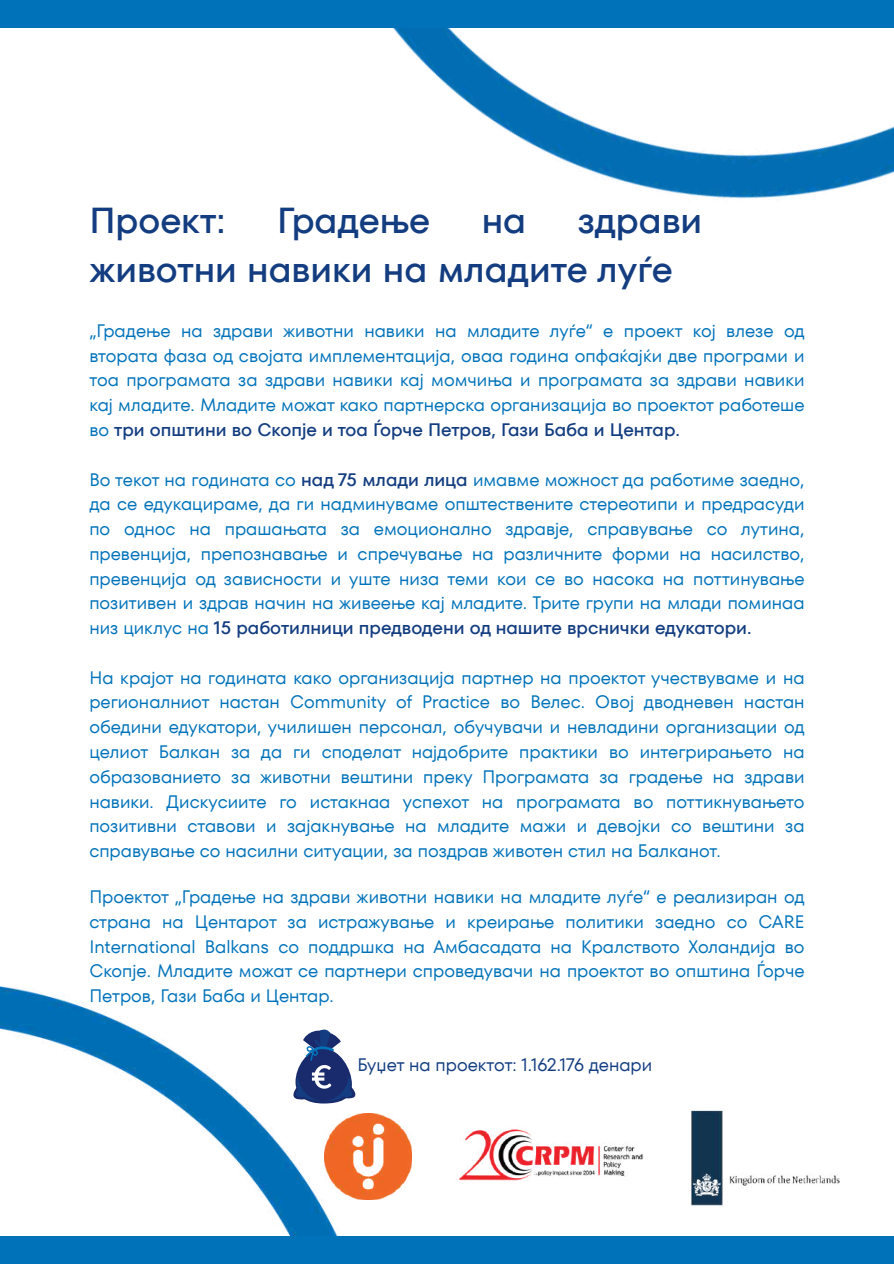
<style>
.page{position:relative;width:894px;height:1264px;background:#fff}
.page>*{position:absolute;margin:0;border:0;box-sizing:border-box;transform-origin:0 0}
.t1{font:500 36px/49.5px "TT Fors";color:#133d80}
.t2{font:18px/24.8px "TT Fors";color:#0072ba;text-align:justify}
.t3{font:18px "TT Fors";color:#133d80}
.s1{font-weight:500;color:#133d80}
</style>
<div class="page">
<img style="left:291px;top:27px;width:602px;height:172px">
<div style="left:0;top:0;width:893px;height:27px;background:#0072ba"></div>
<img style="left:0;top:986px;width:412px;height:250px">
<div style="left:0;top:1236px;width:893px;height:27px;background:#0072ba"></div>
<svg style="left:286px;top:1027px;width:77px;height:76px"></svg>
<img style="left:691px;top:1110px;width:149px;height:95px">
<img style="left:325px;top:1113px;width:86px;height:86px">
<img style="left:459px;top:1129px;width:184px;height:53px">
<h1 class="t1" style="left:89px;top:195px;width:137px">Проект:</h1>
<h1 class="t1" style="left:277px;top:195px;width:155px">Градење</h1>
<h1 class="t1" style="left:481px;top:195px;width:46px">на</h1>
<h1 class="t1" style="left:89px;top:195px;width:614px;text-indent:488px">здрави животни навики на младите луѓе</h1>
<p class="t2" style="left:89px;top:318px;width:716px">„Градење на здрави животни навики на младите луѓе“ е проект кој влезе од втората фаза од својата имплементација, оваа година опфаќајќи две програми и тоа програмата за здрави навики кај момчиња и програмата за здрави навики кај младите. Младите можат како партнерска организација во проектот работеше во <span class="s1">три општини во Скопје и тоа Ѓорче Петров, Гази Баба и Центар.</span></p>
<p class="t2" style="left:89px;top:467px;width:716px">Во текот на годината со <span class="s1">над 75 млади лица</span> имавме можност да работиме заедно, да се едукацираме, да ги надминуваме општествените стереотипи и предрасуди по однос на прашањата за емоционално здравје, справување со лутина, превенција, препознавање и спречување на различните форми на насилство, превенција од зависности и уште низа теми кои се во насока на поттинување позитивен и здрав начин на живеење кај младите. Трите групи на млади поминаа низ циклус на <span class="s1">15 работилници предводени од нашите врснички едукатори.</span></p>
<p class="t2" style="left:89px;top:665px;width:716px">На крајот на годината како организација партнер на проектот учествуваме и на регионалниот настан Community of Practice во Велес. Овој дводневен настан обедини едукатори, училишен персонал, обучувачи и невладини организации од целиот Балкан за да ги споделат најдобрите практики во интегрирањето на образованието за животни вештини преку Програмата за градење на здрави навики. Дискусиите го истакнаа успехот на програмата во поттикнувањето позитивни ставови и зајакнување на младите мажи и девојки со вештини за справување со насилни ситуации, за поздрав животен стил на Балканот.</p>
<p class="t2" style="left:89px;top:884px;width:716px">Проектот „Градење на здрави животни навики на младите луѓе“ е реализиран од страна на Центарот за истражување и креирање политики заедно со CARE International Balkans со поддршка на Амбасадата на Кралството Холандија во Скопје. Младите можат се партнери спроведувачи на проектот во општина Ѓорче Петров, Гази Баба и Центар.</p>
<p class="t3" style="left:357px;top:1052px;width:296px">Буџет на проектот: 1.162.176 денари</p>
</div>
